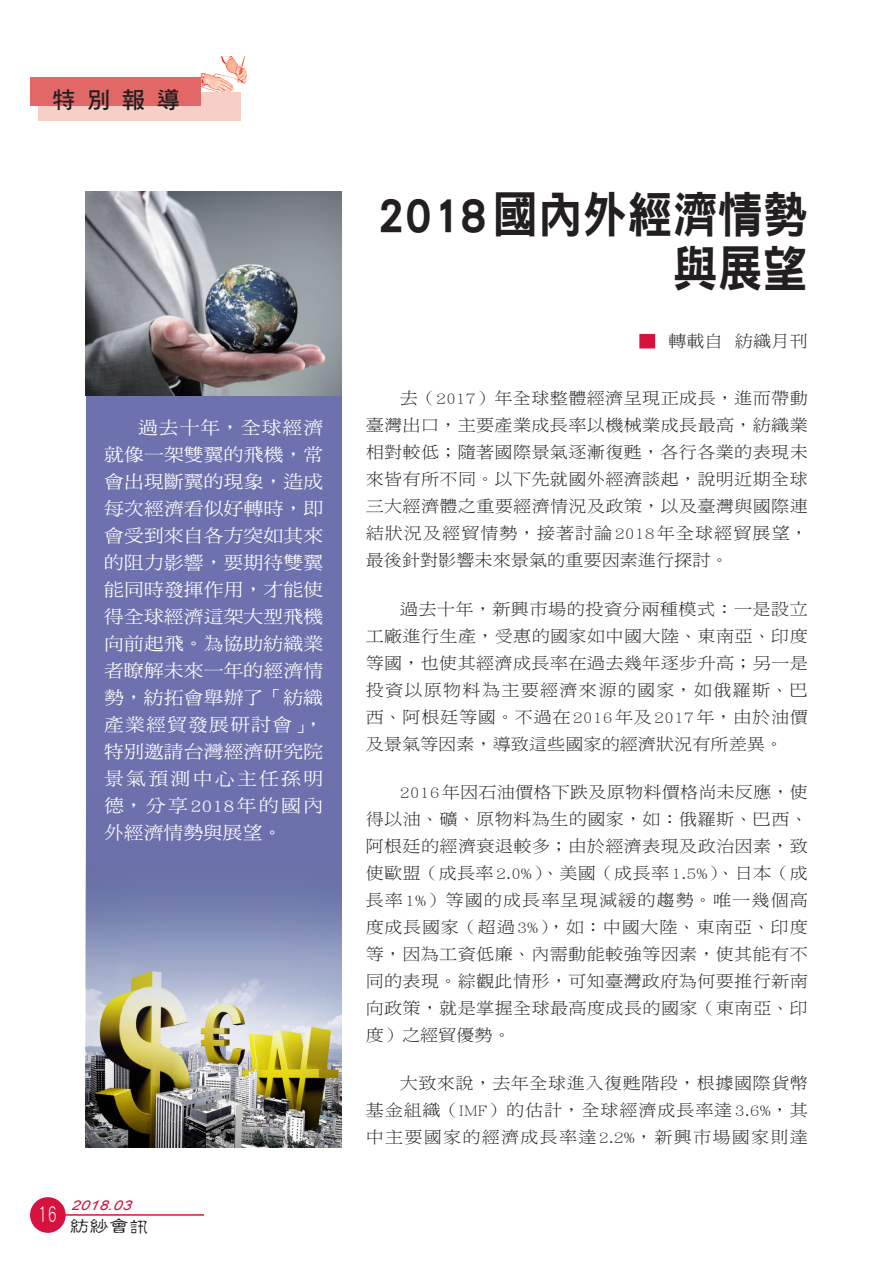
<style>
.page{position:relative;width:893px;height:1263px;background:#fff}
.page>*{position:absolute;margin:0;border:0;box-sizing:border-box;transform-origin:0 0}
.標題字{font:49.5px "DF Hei Std W9";color:#231f20;scale:.91 1}
.t1{font:24px "DF Yuan Std W3";color:#fff;scale:.7 1}
.t2{font:23.1px "DF Hei Std W7";color:#231f20}
.內文{font:18px/27px "DF Ming Std W5";letter-spacing:.035em;color:#fff;text-align:justify;scale:1.1 1}
.內文-2{font:16.5px/27px "DF Ming Std W3";letter-spacing:.02em;color:#231f20;text-align:justify;scale:1.1 1}
.內文-3{font:16.5px "DF Gu Yin Std W5";color:#231f20;scale:1.2 1}
.內文-4{font:italic 13.5px "Arial";color:#d7123e;scale:1.2 1}
.s1{color:#d7123e}
</style>
<div class="page">
<img style="left:213px;top:55px;width:24px;height:23px">
<div style="left:39px;top:92px;width:202px;height:29px;background:#f7cfc7"></div>
<div style="left:30px;top:77px;width:171px;height:29px;background:#e26867"></div>
<hr style="left:62px;top:1214px;width:142px;height:2px;background:#d7123e">
<div style="left:31px;top:1198px;width:34px;height:34px;background:#d7123e;border-radius:50%"></div>
<div style="left:30px;top:1197px;width:36px;height:36px;border:2px solid #d7123e;border-radius:50%"></div>
<div style="left:86px;top:191px;width:256px;height:956px;background:#6d71ad"></div>
<img style="left:86px;top:901px;width:256px;height:246px">
<div style="left:639px;top:334px;width:16px;height:14px;border:2px solid #d7123e"></div>
<img style="left:86px;top:191px;width:256px;height:204px">
<p class="t2" style="left:52px;top:87px;width:129px">特 別 報 導</p>
<p class="內文" style="left:104px;top:414px;width:201px;text-indent:34px">過去十年，全球經濟就像一架雙翼的飛機，常會出現斷翼的現象，造成每次經濟看似好轉時，即會受到來自各方突如其來的阻力影響，要期待雙翼能同時發揮作用，才能使得全球經濟這架大型飛機向前起飛。為協助紡織業者瞭解未來一年的經濟情勢，紡拓會舉辦了「紡織產業經貿發展研討會」，特別邀請台灣經濟研究院景氣預測中心主任孫明德，分享2018年的國內外經濟情勢與展望。</p>
<p class="t1" style="left:39px;top:1201px;width:28px">16</p>
<p class="內文-4" style="left:71px;top:1197px;width:55px">2018.03</p>
<p class="內文-3" style="left:70px;top:1217px;width:67px">紡紗會訊</p>
<p class="標題字" style="left:377px;top:187px;width:474px">2018國內外經濟情勢</p>
<p class="標題字" style="left:673px;top:242px;width:150px">與展望</p>
<p class="內文-2" style="left:638px;top:327px;width:155px"><span class="s1">■</span> 轉載自 紡織月刊</p>
<p class="內文-2" style="left:366px;top:385px;width:404px;text-indent:34px">去（2017）年全球整體經濟呈現正成長，進而帶動臺灣出口，主要產業成長率以機械業成長最高，紡織業相對較低；隨著國際景氣逐漸復甦，各行各業的表現未來皆有所不同。以下先就國外經濟談起，說明近期全球三大經濟體之重要經濟情況及政策，以及臺灣與國際連結狀況及經貿情勢，接著討論2018年全球經貿展望，最後針對影響未來景氣的重要因素進行探討。</p>
<p class="內文-2" style="left:366px;top:595px;width:404px;text-indent:34px">過去十年，新興市場的投資分兩種模式：一是設立工廠進行生產，受惠的國家如中國大陸、東南亞、印度等國，也使其經濟成長率在過去幾年逐步升高；另一是投資以原物料為主要經濟來源的國家，如俄羅斯、巴西、阿根廷等國。不過在2016年及2017年，由於油價及景氣等因素，導致這些國家的經濟狀況有所差異。</p>
<p class="內文-2" style="left:366px;top:778px;width:404px;text-indent:34px">2016年因石油價格下跌及原物料價格尚未反應，使得以油、礦、原物料為生的國家，如：俄羅斯、巴西、阿根廷的經濟衰退較多；由於經濟表現及政治因素，致使歐盟（成長率2.0%）、美國（成長率1.5%）、日本（成長率1%）等國的成長率呈現減緩的趨勢。唯一幾個高度成長國家（超過3%），如：中國大陸、東南亞、印度等，因為工資低廉、內需動能較強等因素，使其能有不同的表現。綜觀此情形，可知臺灣政府為何要推行新南向政策，就是掌握全球最高度成長的國家（東南亞、印度）之經貿優勢。</p>
<p class="內文-2" style="left:366px;top:1069px;width:404px;text-indent:34px">大致來說，去年全球進入復甦階段，根據國際貨幣基金組織（IMF）的估計，全球經濟成長率達3.6%，其中主要國家的經濟成長率達2.2%，新興市場國家則達</p>
</div>
